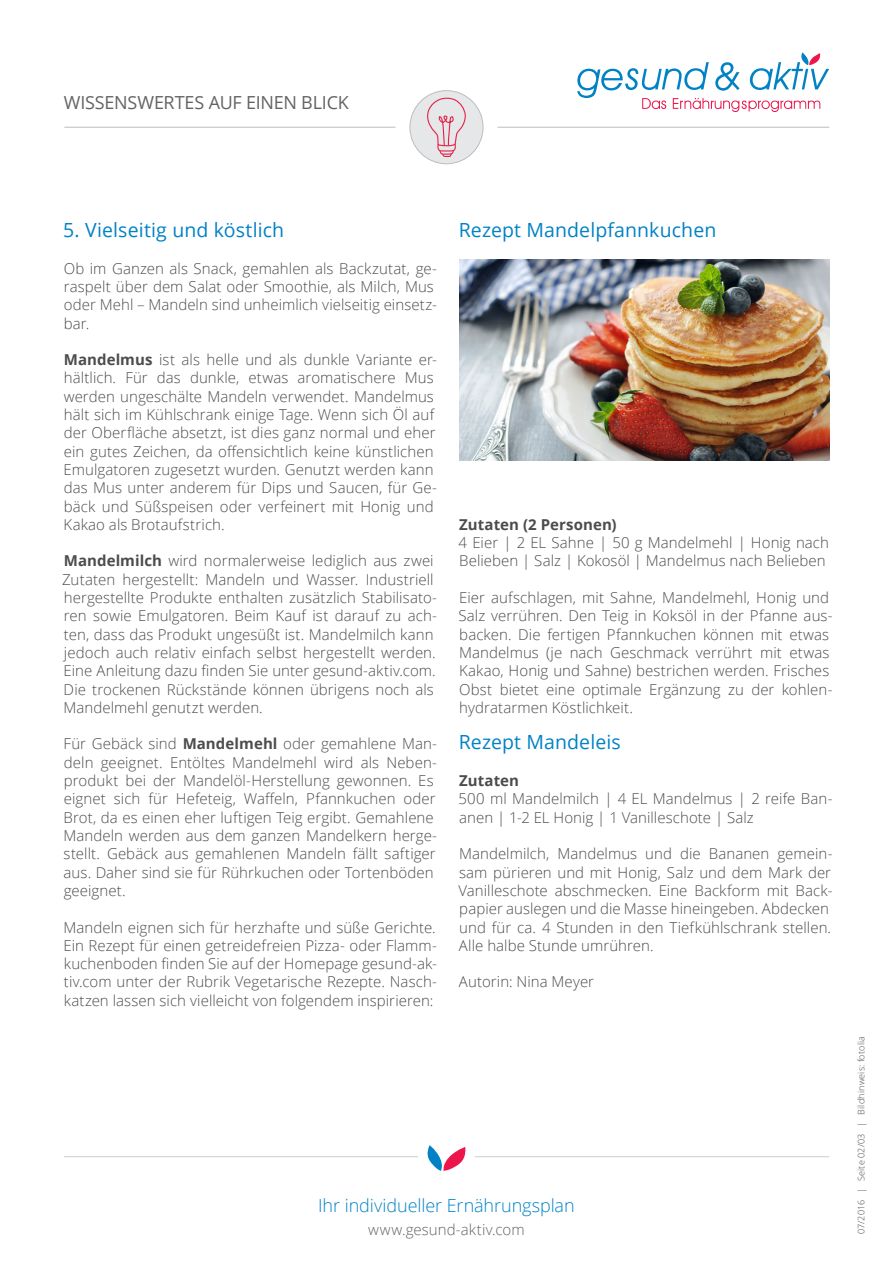
<style>
.page{position:relative;width:893px;height:1263px;background:#fff}
.page>*{position:absolute;margin:0;border:0;box-sizing:border-box;transform-origin:0 0}
.Haedline_-_13_pt_-_b{font:19.5px "Open Sans";letter-spacing:.005em;color:#0082c5}
.Footer_-_12_pt_-_bla{font:300 18px "Open Sans";letter-spacing:-.005em;color:#0082c5}
.NL___Thema_-_grau{font:18px "Open Sans";letter-spacing:-.015em;color:#636366}
.Fließtext_-_10_pt{font:300 15px/18.3px "Open Sans";letter-spacing:.005em;color:#4b4c4d}
.Fließtext_-_10_pt-2{font:700 15px "Open Sans";letter-spacing:.01em;color:#4b4c4d}
.Footer_-_10_pt_-_gra{font:300 15px "Open Sans";letter-spacing:.01em;color:#636366}
.Datum__Seite__Bildqu{font:300 9px "Open Sans";letter-spacing:.025em;color:#4b4c4d}
.s1{font-weight:700}
</style>
<div class="page">
<hr style="left:64px;top:127px;width:765px;height:1px;background:#bcbdc0">
<div style="left:395px;top:76px;width:102px;height:102px;background:#fff;border-radius:50%"></div>
<hr style="left:64px;top:1156px;width:765px;height:1px;background:#cccdcf">
<div style="left:418px;top:1128px;width:57px;height:57px;background:#fff;border-radius:50%"></div>
<svg style="left:427px;top:1145px;width:39px;height:26px"></svg>
<div style="left:410px;top:91px;width:73px;height:73px;background:#e6e7e9;border-radius:50%"></div>
<svg style="left:426px;top:90px;width:41px;height:68px"></svg>
<svg style="left:577px;top:52px;width:252px;height:60px"></svg>
<img style="left:459px;top:259px;width:370px;height:201px">
<p class="NL___Thema_-_grau" style="left:64px;top:90px;width:287px">WISSENSWERTES AUF EINEN BLICK</p>
<p class="Haedline_-_13_pt_-_b" style="left:63px;top:217px;width:222px">5. Vielseitig und köstlich</p>
<p class="Fließtext_-_10_pt" style="left:64px;top:259px;width:375px">Ob im Ganzen als Snack, gemahlen als Backzutat, ge&shy;raspelt über dem Salat oder Smoothie, als Milch, Mus oder Mehl – Mandeln sind unheimlich vielseitig einsetz&shy;bar.</p>
<p class="Fließtext_-_10_pt" style="left:64px;top:350px;width:375px"><span class="s1">Mandelmus</span> ist als helle und als dunkle Variante er&shy;hältlich. Für das dunkle, etwas aromatischere Mus werden ungeschälte Mandeln verwendet. Mandelmus hält sich im Kühlschrank einige Tage. Wenn sich Öl auf der Oberfläche absetzt, ist dies ganz normal und eher ein gutes Zeichen, da offensichtlich keine künstlichen Emulgatoren zugesetzt wurden. Genutzt werden kann das Mus unter anderem für Dips und Saucen, für Ge&shy;bäck und Süßspeisen oder verfeinert mit Honig und Kakao als Brotaufstrich.</p>
<p class="Fließtext_-_10_pt" style="left:62px;top:551px;width:376px"><span class="s1">Mandelmilch</span> wird normalerweise lediglich aus zwei Zutaten hergestellt: Mandeln und Wasser. Industriell hergestellte Produkte enthalten zusätzlich Stabilisato&shy;ren sowie Emulgatoren. Beim Kauf ist darauf zu ach&shy;ten, dass das Produkt ungesüßt ist. Mandelmilch kann jedoch auch relativ einfach selbst hergestellt werden.<br>Eine Anleitung dazu finden Sie unter gesund-aktiv.com.<br>Die trockenen Rückstände können übrigens noch als Mandelmehl genutzt werden.</p>
<p class="Fließtext_-_10_pt" style="left:64px;top:734px;width:375px">Für Gebäck sind <span class="s1">Mandelmehl</span> oder gemahlene Man&shy;deln geeignet. Entöltes Mandelmehl wird als Neben&shy;produkt bei der Mandelöl-Herstellung gewonnen. Es eignet sich für Hefeteig, Waffeln, Pfannkuchen oder Brot, da es einen eher luftigen Teig ergibt. Gemahlene Mandeln werden aus dem ganzen Mandelkern herge&shy;stellt. Gebäck aus gemahlenen Mandeln fällt saftiger aus. Daher sind sie für Rührkuchen oder Tortenböden geeignet.</p>
<p class="Fließtext_-_10_pt" style="left:64px;top:917px;width:375px;text-align:justify">Mandeln eignen sich für herzhafte und süße Gerichte.<br>Ein Rezept für einen getreidefreien Pizza- oder Flamm&shy;kuchenboden finden Sie auf der Homepage gesund-ak&shy;tiv.com unter der Rubrik Vegetarische Rezepte. Nasch&shy;katzen lassen sich vielleicht von folgendem inspirieren:</p>
<p class="Haedline_-_13_pt_-_b" style="left:459px;top:217px;width:259px">Rezept Mandelpfannkuchen</p>
<p class="Fließtext_-_10_pt-2" style="left:459px;top:514px;width:159px">Zutaten (2 Personen)</p>
<p class="Fließtext_-_10_pt" style="left:459px;top:533px;width:372px">4 Eier | 2 EL Sahne | 50 g Mandelmehl | Honig nach<br>Belieben | Salz | Kokosöl | Mandelmus nach Belieben</p>
<p class="Fließtext_-_10_pt" style="left:458px;top:588px;width:375px">Eier aufschlagen, mit Sahne, Mandelmehl, Honig und Salz verrühren. Den Teig in Koksöl in der Pfanne aus&shy;backen. Die fertigen Pfannkuchen können mit etwas Mandelmus (je nach Geschmack verrührt mit etwas Kakao, Honig und Sahne) bestrichen werden. Frisches Obst bietet eine optimale Ergänzung zu der kohlen&shy;hydratarmen Köstlichkeit.</p>
<p class="Haedline_-_13_pt_-_b" style="left:459px;top:729px;width:163px">Rezept Mandeleis</p>
<p class="Fließtext_-_10_pt-2" style="left:459px;top:770px;width:61px">Zutaten</p>
<p class="Fließtext_-_10_pt" style="left:459px;top:789px;width:375px">500 ml Mandelmilch | 4 EL Mandelmus | 2 reife Ban&shy;anen | 1-2 EL Honig | 1 Vanilleschote | Salz</p>
<p class="Fließtext_-_10_pt" style="left:458px;top:844px;width:375px">Mandelmilch, Mandelmus und die Bananen gemein&shy;sam pürieren und mit Honig, Salz und dem Mark der Vanilleschote abschmecken. Eine Backform mit Back&shy;papier auslegen und die Masse hineingeben. Abdecken und für ca. 4 Stunden in den Tiefkühlschrank stellen.<br>Alle halbe Stunde umrühren.</p>
<p class="Fließtext_-_10_pt" style="left:459px;top:972px;width:137px">Autorin: Nina Meyer</p>
<p class="Footer_-_12_pt_-_bla" style="left:318px;top:1193px;width:258px">Ihr individueller Ernährungsplan</p>
<p class="Footer_-_10_pt_-_gra" style="left:368px;top:1219px;width:158px">www.gesund-aktiv.com</p>
<p class="Datum__Seite__Bildqu" style="left:855px;top:1234px;width:199px;rotate:-90deg">07/2016 | Seite 02/03 | Bildhinweis: fotolia</p>
</div>
